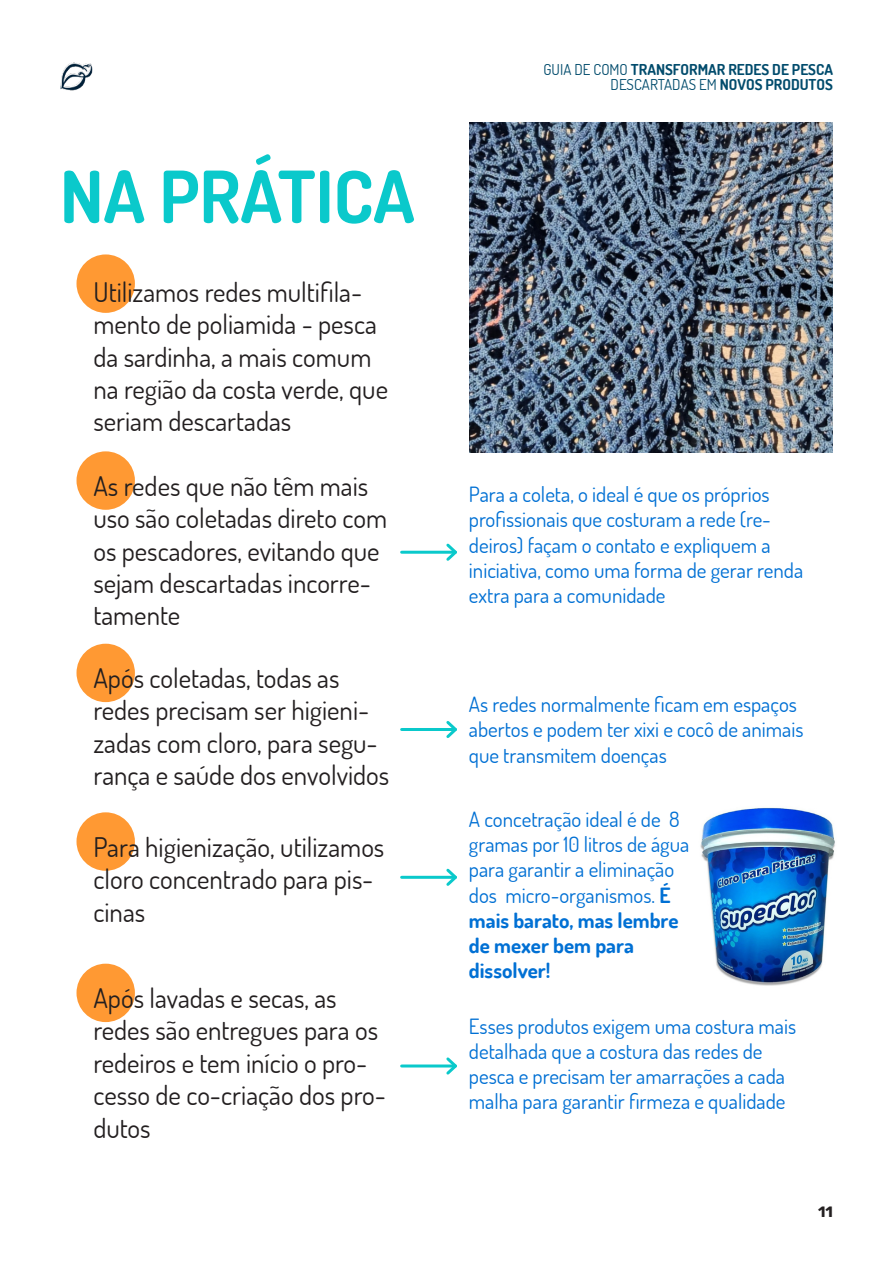
<style>
.page{position:relative;width:893px;height:1263px;background:#fff}
.page>*{position:absolute;margin:0;border:0;box-sizing:border-box;transform-origin:0 0}
.t1{font:700 72px "Dosis";color:#0ac9cb}
.t2{font:27px/32.4px "Dosis";color:#231f20}
.t3{font:21px/25.2px "Dosis";color:#0070d4}
.t4{font:700 21px "Dosis";color:#0070d4}
.t5{font:700 15px "Dosis";color:#004b6c}
.t6{font:15px "Dosis";color:#004b6c}
.t7{font:700 15px "Rubik";color:#231f20}
.s1{font-weight:400}
.s2{font-weight:700}
</style>
<div class="page">
<img style="left:60px;top:62px;width:33px;height:29px">
<div style="left:77px;top:254px;width:58px;height:59px;background:#f93;border-radius:50%"></div>
<div style="left:77px;top:451px;width:58px;height:59px;background:#f93;border-radius:50%"></div>
<div style="left:77px;top:644px;width:58px;height:58px;background:#f93;border-radius:50%"></div>
<div style="left:77px;top:812px;width:58px;height:59px;background:#f93;border-radius:50%"></div>
<div style="left:77px;top:964px;width:58px;height:58px;background:#f93;border-radius:50%"></div>
<hr style="left:402px;top:551px;width:53px;height:3px;background:#0ac9cb">
<svg style="left:444px;top:543px;width:13px;height:18px"></svg>
<hr style="left:402px;top:728px;width:53px;height:3px;background:#0ac9cb">
<svg style="left:446px;top:721px;width:11px;height:17px"></svg>
<hr style="left:402px;top:876px;width:53px;height:3px;background:#0ac9cb">
<svg style="left:444px;top:868px;width:13px;height:18px"></svg>
<hr style="left:402px;top:1064px;width:53px;height:3px;background:#0ac9cb">
<svg style="left:444px;top:1057px;width:13px;height:18px"></svg>
<img style="left:700px;top:807px;width:135px;height:179px">
<img style="left:469px;top:122px;width:364px;height:331px">
<p class="t1" style="left:60px;top:150px;width:356px">NA PRÁTICA</p>
<p class="t2" style="left:93px;top:275px;width:296px">Utilizamos redes multifila&shy;mento de poliamida - pesca da sardinha, a mais comum na região da costa verde, que seriam descartadas</p>
<p class="t2" style="left:93px;top:469px;width:295px">As redes que não têm mais uso são coletadas direto com os pescadores, evitando que sejam descartadas incorre&shy;tamente</p>
<p class="t2" style="left:93px;top:661px;width:297px">Após coletadas, todas as redes precisam ser higieni&shy;zadas com cloro, para segu&shy;rança e saúde dos envolvidos</p>
<p class="t2" style="left:93px;top:830px;width:292px">Para higienização, utilizamos cloro concentrado para pis&shy;cinas</p>
<p class="t2" style="left:93px;top:981px;width:294px">Após lavadas e secas, as redes são entregues para os redeiros e tem início o pro&shy;cesso de co-criação dos pro&shy;dutos</p>
<p class="t5" style="left:543px;top:60px;width:291px"><span class="s1">GUIA DE COMO</span> TRANSFORMAR REDES DE PESCA</p>
<p class="t6" style="left:611px;top:75px;width:224px">DESCARTADAS EM <span class="s2">NOVOS PRODUTOS</span></p>
<p class="t3" style="left:469px;top:481px;width:336px">Para a coleta, o ideal é que os próprios profissionais que costuram a rede (re&shy;deiros) façam o contato e expliquem a iniciativa, como uma forma de gerar renda extra para a comunidade</p>
<p class="t3" style="left:469px;top:691px;width:336px">As redes normalmente ficam em espaços abertos e podem ter xixi e cocô de animais que transmitem doenças</p>
<p class="t3" style="left:469px;top:806px;width:222px">A concetração ideal é de 8 gramas por 10 litros de água para garantir a eliminação dos micro-organismos. <span class="s2">É mais barato, mas lembre de mexer bem para</span></p>
<p class="t4" style="left:469px;top:957px;width:83px">dissolver!</p>
<p class="t3" style="left:469px;top:1013px;width:329px">Esses produtos exigem uma costura mais detalhada que a costura das redes de pesca e precisam ter amarrações a cada malha para garantir firmeza e qualidade</p>
<p class="t7" style="left:818px;top:1203px;width:16px">11</p>
</div>
